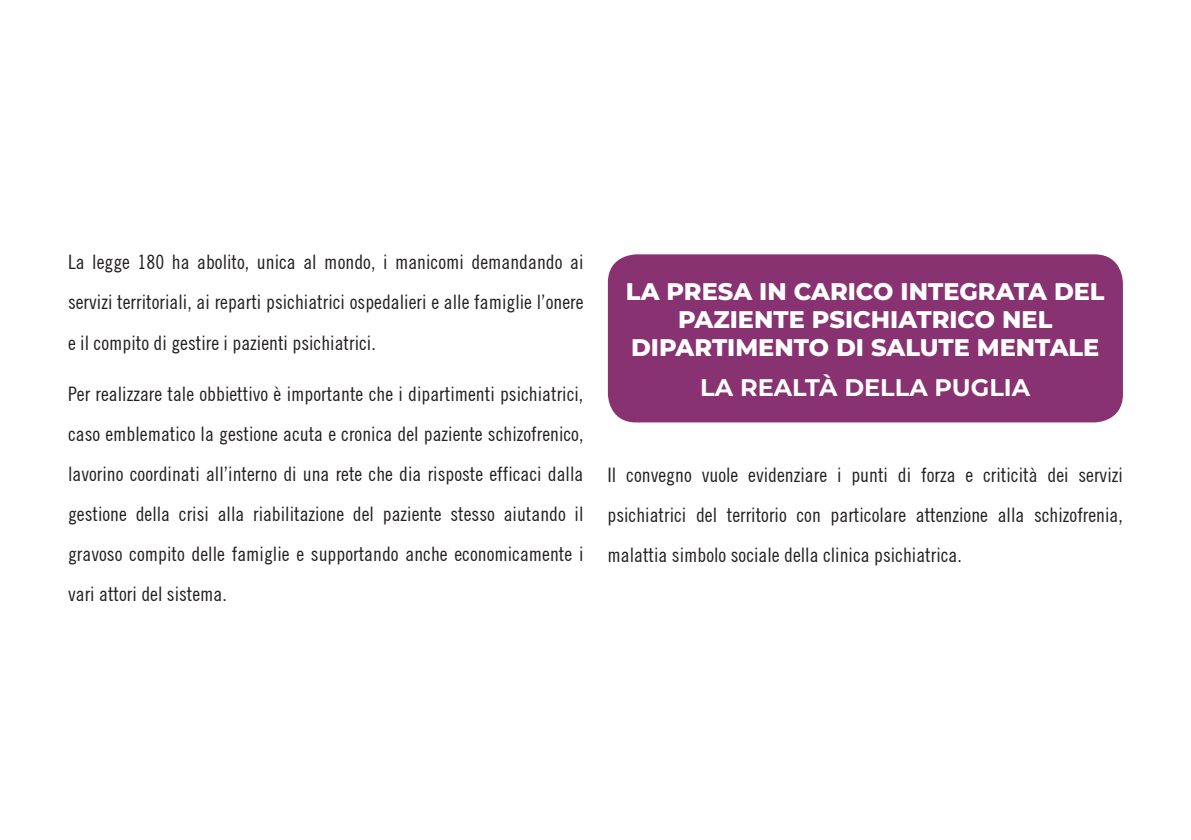
<style>
.page{position:relative;width:1191px;height:840px;background:#fff}
.page>*{position:absolute;margin:0;border:0;box-sizing:border-box;transform-origin:0 0}
.t1{font:800 24px/28px "Montserrat";color:#fff;text-align:center}
.t2{font:700 24px "Montserrat";color:#fff}
.t3{font:condensed 20px/40px "Trade Gothic No.18";color:#231f20;text-align:justify}
</style>
<div class="page">
<div style="left:608px;top:254px;width:515px;height:168px;background:#883271;border-radius:28px"></div>
<p class="t3" style="left:68px;top:242px;width:517px">La legge 180 ha abolito, unica al mondo, i manicomi demandando ai servizi territoriali, ai reparti psichiatrici ospedalieri e alle famiglie l’onere e il compito di gestire i pazienti psichiatrici.</p>
<p class="t3" style="left:68px;top:373px;width:517px">Per realizzare tale obbiettivo è importante che i dipartimenti psichiatrici, caso emblematico la gestione acuta e cronica del paziente schizofrenico, lavorino coordinati all’interno di una rete che dia risposte efficaci dalla gestione della crisi alla riabilitazione del paziente stesso aiutando il gravoso compito delle famiglie e supportando anche economicamente i vari attori del sistema.</p>
<p class="t1" style="left:626px;top:276px;width:480px">LA PRESA IN CARICO INTEGRATA DEL<br>PAZIENTE PSICHIATRICO NEL<br>DIPARTIMENTO DI SALUTE MENTALE</p>
<p class="t2" style="left:700px;top:370px;width:331px">LA REALTÀ DELLA PUGLIA</p>
<p class="t3" style="left:607px;top:454px;width:517px">Il convegno vuole evidenziare i punti di forza e criticità dei servizi psichiatrici del territorio con particolare attenzione alla schizofrenia, malattia simbolo sociale della clinica psichiatrica.</p>
</div>
